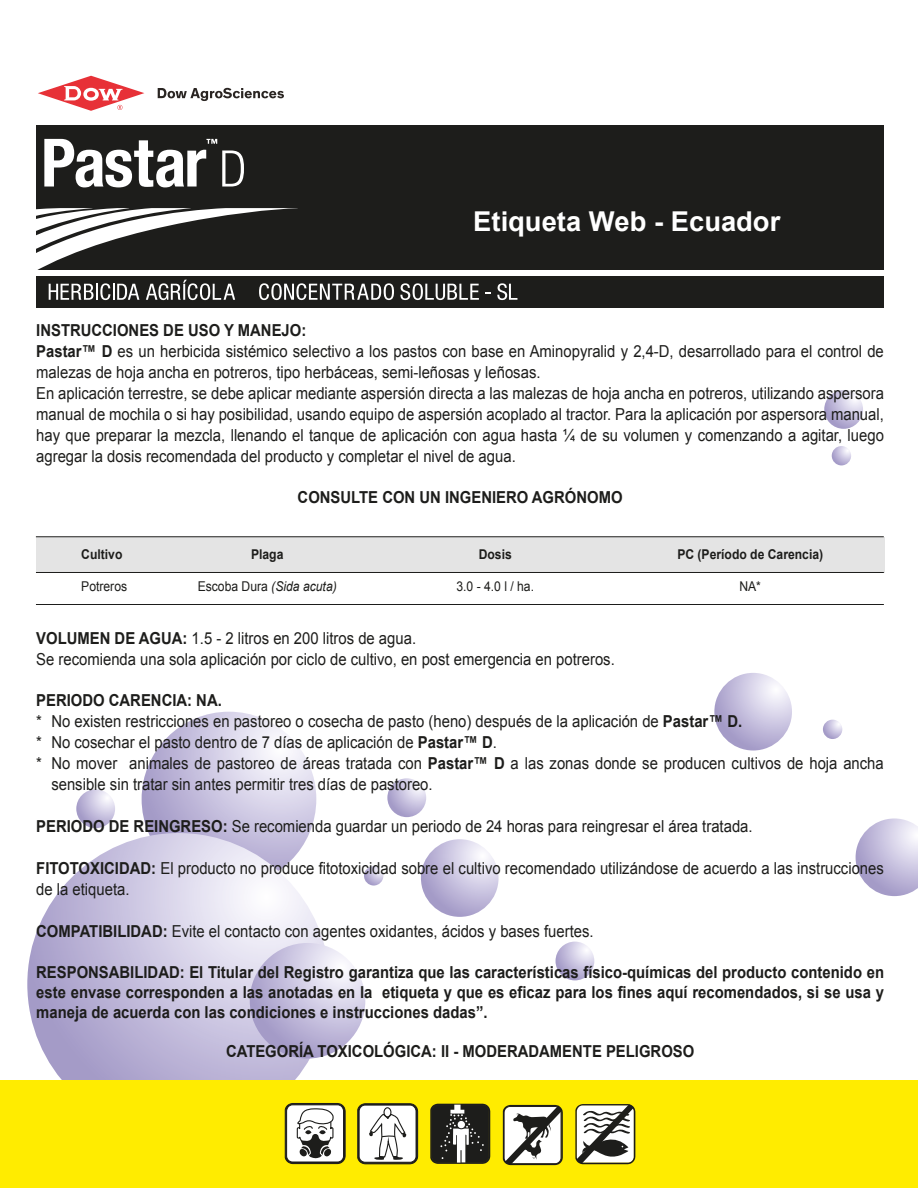
<style>
.page{position:relative;width:918px;height:1188px;background:#fff}
.page>*{position:absolute;margin:0;border:0;box-sizing:border-box;transform-origin:0 0}
.t1{font:700 27.3px "Arial";color:#fff}
.t2{font:16.5px/21px "Arial";color:#1d1d1b;scale:.9 1}
.t3{font:700 16.5px/19.8px "Arial";color:#1d1d1b;text-align:justify;scale:.9 1}
.t4{font:700 13.5px "Arial";color:#1d1d1b;scale:.9 1}
.t5{font:13.5px "Arial";color:#1d1d1b;scale:.9 1}
.t6{font:italic 13.5px "Arial";color:#1d1d1b;scale:.9 1}
.s1{font-weight:700}
.s2{font-style:normal}
</style>
<div class="page">
<svg style="left:142px;top:712px;width:174px;height:174px;background:#cdc8e2"></svg>
<svg style="left:27px;top:833px;width:303px;height:302px;background:#cac4df"></svg>
<svg style="left:250px;top:943px;width:115px;height:116px;background:#c7c1de"></svg>
<svg style="left:421px;top:839px;width:78px;height:78px;background:#c8c2df"></svg>
<svg style="left:714px;top:673px;width:78px;height:78px;background:#c8c2df"></svg>
<svg style="left:856px;top:818px;width:62px;height:78px"></svg>
<svg style="left:387px;top:778px;width:39px;height:39px"></svg>
<svg style="left:556px;top:942px;width:38px;height:38px"></svg>
<svg style="left:76px;top:789px;width:39px;height:39px"></svg>
<svg style="left:824px;top:390px;width:39px;height:39px"></svg>
<svg style="left:832px;top:446px;width:19px;height:19px"></svg>
<svg style="left:823px;top:720px;width:19px;height:19px"></svg>
<svg style="left:364px;top:866px;width:19px;height:20px"></svg>
<div style="left:0;top:1081px;width:918px;height:107px;background:#ffec00"></div>
<div style="left:36px;top:537px;width:848px;height:36px;background:#e4e4e4"></div>
<hr style="left:36px;top:537px;width:848px;height:1px;background:#1d1d1b">
<hr style="left:36px;top:572px;width:848px;height:1px;background:#1d1d1b">
<hr style="left:36px;top:604px;width:848px;height:1px;background:#1d1d1b">
<svg style="left:358px;top:1104px;width:60px;height:60px;background:#cececb"></svg>
<svg style="left:285px;top:1103px;width:60px;height:61px;background:#b8b7b4"></svg>
<svg style="left:430px;top:1104px;width:60px;height:60px;background:#46453f"></svg>
<svg style="left:503px;top:1105px;width:60px;height:60px;background:#aaa9a4"></svg>
<svg style="left:575px;top:1104px;width:60px;height:60px;background:#a2a19a"></svg>
<div style="left:37px;top:125px;width:847px;height:182px;background:#1d1d1b"></div>
<div style="left:36px;top:270px;width:852px;height:6px;background:#fff"></div>
<svg style="left:158px;top:88px;width:126px;height:13px"></svg>
<svg style="left:38px;top:76px;width:106px;height:35px"></svg>
<svg style="left:400px;top:283px;width:79px;height:17px"></svg>
<svg style="left:485px;top:292px;width:6px;height:2px"></svg>
<svg style="left:497px;top:283px;width:20px;height:17px"></svg>
<svg style="left:36px;top:208px;width:358px;height:92px"></svg>
<svg style="left:44px;top:139px;width:200px;height:48px"></svg>
<h1 class="t1" style="left:473px;top:203px;width:309px">Etiqueta Web - Ecuador</h1>
<p class="t2" style="left:36px;top:320px;width:943px"><span class="s1">INSTRUCCIONES DE USO Y MANEJO:<br>Pastar™ D</span> es un herbicida sistémico selectivo a los pastos con base en Aminopyralid y 2,4-D, desarrollado para el control de malezas de hoja ancha en potreros, tipo herbáceas, semi-leñosas y leñosas.<br>En aplicación terrestre, se debe aplicar mediante aspersión directa a las malezas de hoja ancha en potreros, utilizando aspersora manual de mochila o si hay posibilidad, usando equipo de aspersión acoplado al tractor. Para la aplicación por aspersora manual, hay que preparar la mezcla, llenando el tanque de aplicación con agua hasta ¼ de su volumen y comenzando a agitar, luego agregar la dosis recomendada del producto y completar el nivel de agua.</p>
<p class="t3" style="left:298px;top:488px;width:363px">CONSULTE CON UN INGENIERO AGRÓNOMO</p>
<p class="t4" style="left:81px;top:545px;width:47px">Cultivo</p>
<p class="t4" style="left:251px;top:545px;width:38px">Plaga</p>
<p class="t4" style="left:479px;top:545px;width:38px">Dosis</p>
<p class="t4" style="left:677px;top:545px;width:164px">PC (Período de Carencia)</p>
<p class="t5" style="left:81px;top:577px;width:53px">Potreros</p>
<p class="t6" style="left:198px;top:577px;width:156px"><span class="s2">Escoba Dura</span> (Sida acuta)</p>
<p class="t5" style="left:456px;top:577px;width:88px">3.0 - 4.0 l / ha.</p>
<p class="t5" style="left:739px;top:577px;width:26px">NA*</p>
<p class="t2" style="left:36px;top:628px;width:644px"><span class="s1">VOLUMEN DE AGUA:</span> 1.5 - 2 litros en 200 litros de agua.<br>Se recomienda una sola aplicación por ciclo de cultivo, en post emergencia en potreros.</p>
<p class="t3" style="left:36px;top:691px;width:208px">PERIODO CARENCIA: NA.</p>
<p class="t2" style="left:36px;top:711px;width:786px">* No existen restricciones en pastoreo o cosecha de pasto (heno) después de la aplicación de <span class="s1">Pastar™ D.</span></p>
<p class="t2" style="left:36px;top:732px;width:514px">* No cosechar el pasto dentro de 7 días de aplicación de <span class="s1">Pastar™ D</span>.</p>
<p class="t2" style="left:36px;top:753px;width:943px">* No mover animales de pastoreo de áreas tratada con <span class="s1">Pastar™ D</span> a las zonas donde se producen cultivos de hoja ancha</p>
<p class="t2" style="left:51px;top:774px;width:425px">sensible sin tratar sin antes permitir tres días de pastoreo.</p>
<p class="t2" style="left:36px;top:816px;width:797px"><span class="s1">PERIODO DE REINGRESO:</span> Se recomienda guardar un periodo de 24 horas para reingresar el área tratada.</p>
<p class="t2" style="left:36px;top:858px;width:943px"><span class="s1">FITOTOXICIDAD:</span> El producto no produce fitotoxicidad sobre el cultivo recomendado utilizándose de acuerdo a las instrucciones de la etiqueta.</p>
<p class="t2" style="left:36px;top:921px;width:621px"><span class="s1">COMPATIBILIDAD:</span> Evite el contacto con agentes oxidantes, ácidos y bases fuertes.</p>
<p class="t3" style="left:36px;top:963px;width:944px">RESPONSABILIDAD: El Titular del Registro garantiza que las características físico-químicas del producto contenido en este envase corresponden a las anotadas en la etiqueta y que es eficaz para los fines aquí recomendados, si se usa y maneja de acuerda con las condiciones e instrucciones dadas”.</p>
<p class="t3" style="left:226px;top:1042px;width:522px">CATEGORÍA TOXICOLÓGICA: II - MODERADAMENTE PELIGROSO</p>
</div>
